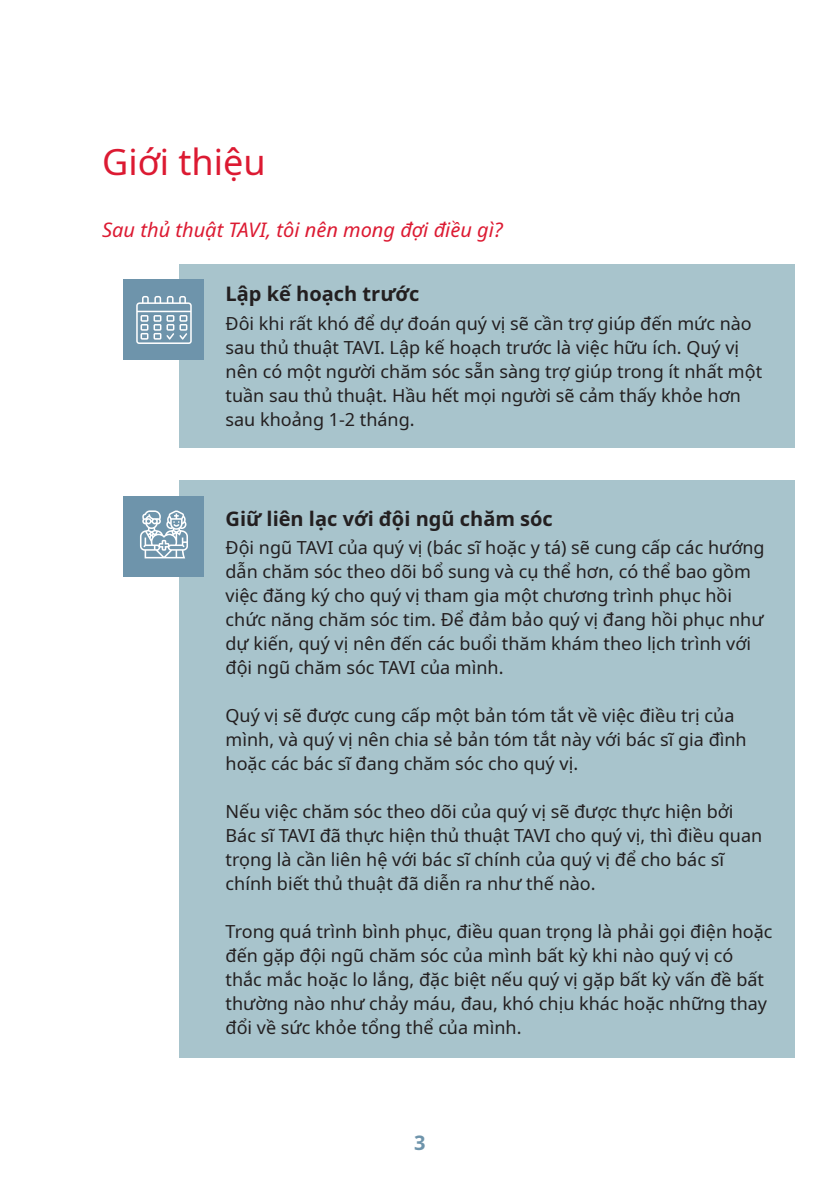
<style>
.page{position:relative;width:840px;height:1191px;background:#fff}
.page>*{position:absolute;margin:0;border:0;box-sizing:border-box;transform-origin:0 0}
.t1{font:36px "Noto Sans";color:#dc1a32}
.t2{font:700 20px "Noto Sans";color:#231f20}
.t3{font:italic 20px "Noto Sans";color:#dc1a32}
.t4{font:700 20px "Noto Sans";color:#6e94ab}
.t5{font:18px/24px "Noto Sans";color:#231f20}
</style>
<div class="page">
<div style="left:179px;top:264px;width:615px;height:184px;background:#a8c4cc"></div>
<div style="left:179px;top:480px;width:615px;height:577px;background:#a8c4cc"></div>
<div style="left:124px;top:280px;width:80px;height:80px;background:#6e94ab"></div>
<div style="left:124px;top:496px;width:80px;height:80px;background:#6e94ab"></div>
<svg style="left:136px;top:296px;width:56px;height:48px"></svg>
<svg style="left:140px;top:510px;width:48px;height:48px"></svg>
<p class="t1" style="left:102px;top:136px;width:165px">Giới thiệu</p>
<p class="t3" style="left:102px;top:216px;width:401px">Sau thủ thuật TAVI, tôi nên mong đợi điều gì?</p>
<p class="t2" style="left:225px;top:280px;width:195px">Lập kế hoạch trước</p>
<p class="t5" style="left:225px;top:311px;width:538px">Đôi khi rất khó để dự đoán quý vị sẽ cần trợ giúp đến mức nào sau thủ thuật TAVI. Lập kế hoạch trước là việc hữu ích. Quý vị nên có một người chăm sóc sẵn sàng trợ giúp trong ít nhất một tuần sau thủ thuật. Hầu hết mọi người sẽ cảm thấy khỏe hơn sau khoảng 1-2 tháng.</p>
<p class="t2" style="left:225px;top:504px;width:329px">Giữ liên lạc với đội ngũ chăm sóc</p>
<p class="t5" style="left:225px;top:535px;width:540px">Đội ngũ TAVI của quý vị (bác sĩ hoặc y tá) sẽ cung cấp các hướng dẫn chăm sóc theo dõi bổ sung và cụ thể hơn, có thể bao gồm việc đăng ký cho quý vị tham gia một chương trình phục hồi chức năng chăm sóc tim. Để đảm bảo quý vị đang hồi phục như dự kiến, quý vị nên đến các buổi thăm khám theo lịch trình với đội ngũ chăm sóc TAVI của mình.</p>
<p class="t5" style="left:225px;top:703px;width:522px">Quý vị sẽ được cung cấp một bản tóm tắt về việc điều trị của mình, và quý vị nên chia sẻ bản tóm tắt này với bác sĩ gia đình hoặc các bác sĩ đang chăm sóc cho quý vị.</p>
<p class="t5" style="left:225px;top:799px;width:538px">Nếu việc chăm sóc theo dõi của quý vị sẽ được thực hiện bởi Bác sĩ TAVI đã thực hiện thủ thuật TAVI cho quý vị, thì điều quan trọng là cần liên hệ với bác sĩ chính của quý vị để cho bác sĩ chính biết thủ thuật đã diễn ra như thế nào.</p>
<p class="t5" style="left:225px;top:919px;width:548px">Trong quá trình bình phục, điều quan trọng là phải gọi điện hoặc đến gặp đội ngũ chăm sóc của mình bất kỳ khi nào quý vị có thắc mắc hoặc lo lắng, đặc biệt nếu quý vị gặp bất kỳ vấn đề bất thường nào như chảy máu, đau, khó chịu khác hoặc những thay đổi về sức khỏe tổng thể của mình.</p>
<p class="t4" style="left:414px;top:1128px;width:13px">3</p>
</div>
